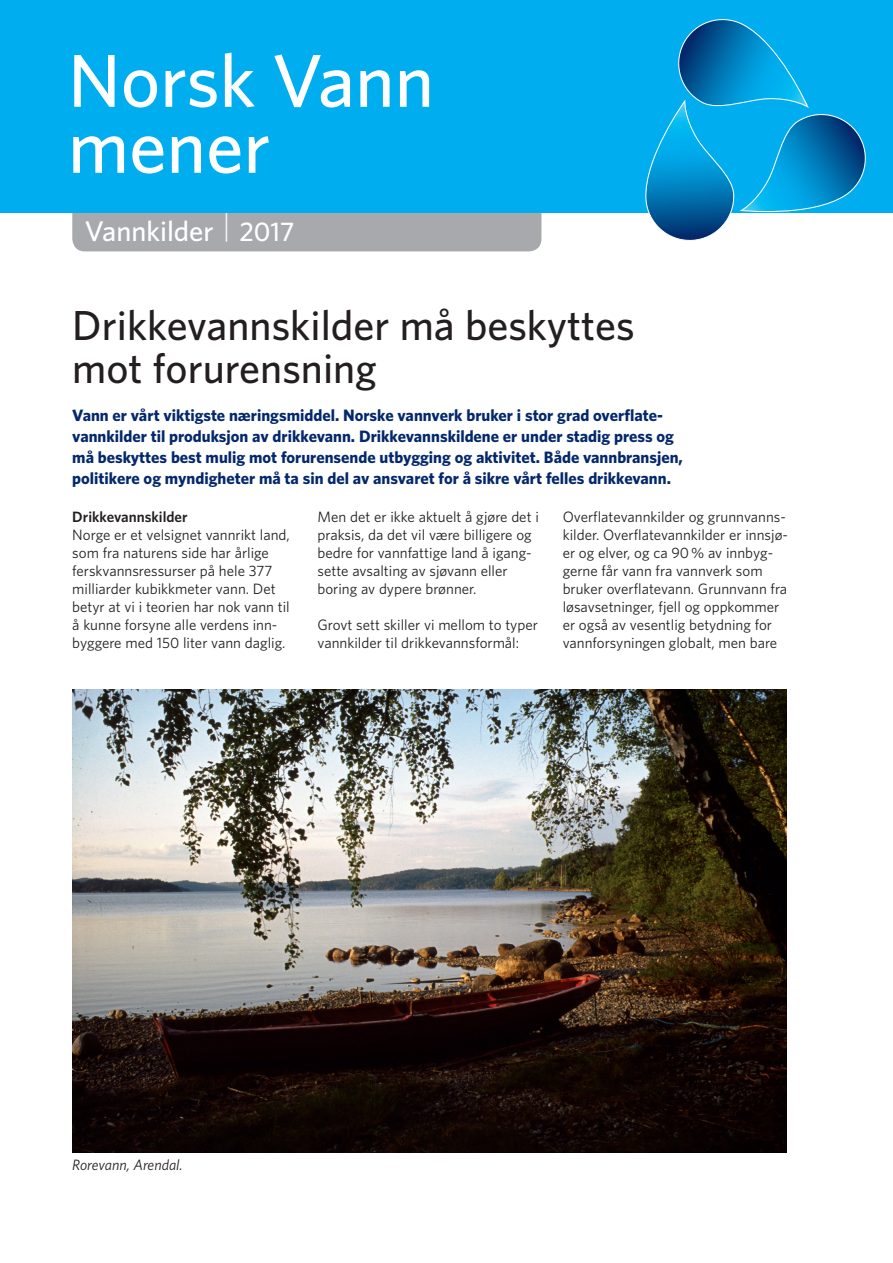
<style>
.page{position:relative;width:893px;height:1263px;background:#fff}
.page>*{position:absolute;margin:0;border:0;box-sizing:border-box;transform-origin:0 0}
.t1{font:500 75px/66px "Whitney";color:#fff}
.t2{font:500 42px/43.5px "Whitney";color:#231f20}
.t3{font:500 28.5px "Whitney";color:#fff}
.t4{font:700 16.5px/21px "Whitney";color:#04286b}
.t5{font:15px/18px "Whitney";color:#231f20}
.t6{font:600 15px "Whitney";color:#231f20}
.t7{font:italic 15px "Whitney";color:#231f20}
.s1{font-size:27px}
</style>
<div class="page">
<div style="left:72px;top:213px;width:469px;height:38px;background:#a8a9ad"></div>
<div style="left:0;top:0;width:893px;height:213px;background:#00aeef"></div>
<svg style="left:645px;top:19px;width:221px;height:222px"></svg>
<img style="left:72px;top:690px;width:715px;height:462px">
<h1 class="t1" style="left:68px;top:47px;width:368px">Norsk Vann mener</h1>
<h3 class="t3" style="left:85px;top:212px;width:211px">Vannkilder <sup>|</sup> <span class="s1">2017</span></h3>
<h2 class="t2" style="left:72px;top:303px;width:564px">Drikkevannskilder må beskyttes mot forurensning</h2>
<p class="t4" style="left:72px;top:405px;width:612px">Vann er vårt viktigste næringsmiddel. Norske vannverk bruker i stor grad overflate&shy;vannkilder til produksjon av drikkevann. Drikkevannskildene er under stadig press og må beskyttes best mulig mot forurensende utbygging og aktivitet. Både vannbransjen, politikere og myndigheter må ta sin del av ansvaret for å sikre vårt felles drikkevann.</p>
<p class="t6" style="left:72px;top:507px;width:117px">Drikkevannskilder</p>
<p class="t5" style="left:72px;top:525px;width:219px">Norge er et velsignet vannrikt land, som fra naturens side har årlige ferskvannsressurser på hele 377 milliarder kubikkmeter vann. Det betyr at vi i teorien har nok vann til å kunne forsyne alle verdens inn&shy;byggere med 150 liter vann daglig.</p>
<p class="t5" style="left:317px;top:507px;width:223px">Men det er ikke aktuelt å gjøre det i praksis, da det vil være billigere og bedre for vannfattige land å igang&shy;sette avsalting av sjøvann eller boring av dypere brønner.</p>
<p class="t5" style="left:317px;top:615px;width:222px">Grovt sett skiller vi mellom to typer vannkilder til drikkevannsformål:</p>
<p class="t5" style="left:563px;top:507px;width:227px">Overflatevannkilder og grunnvanns&shy;kilder. Overflatevannkilder er innsjø&shy;er og elver, og ca 90 % av innbyg&shy;gerne får vann fra vannverk som bruker overflatevann. Grunnvann fra løsavsetninger, fjell og oppkommer er også av vesentlig betydning for vannforsyningen globalt, men bare</p>
<p class="t7" style="left:72px;top:1155px;width:112px">Rorevann, Arendal.</p>
</div>
